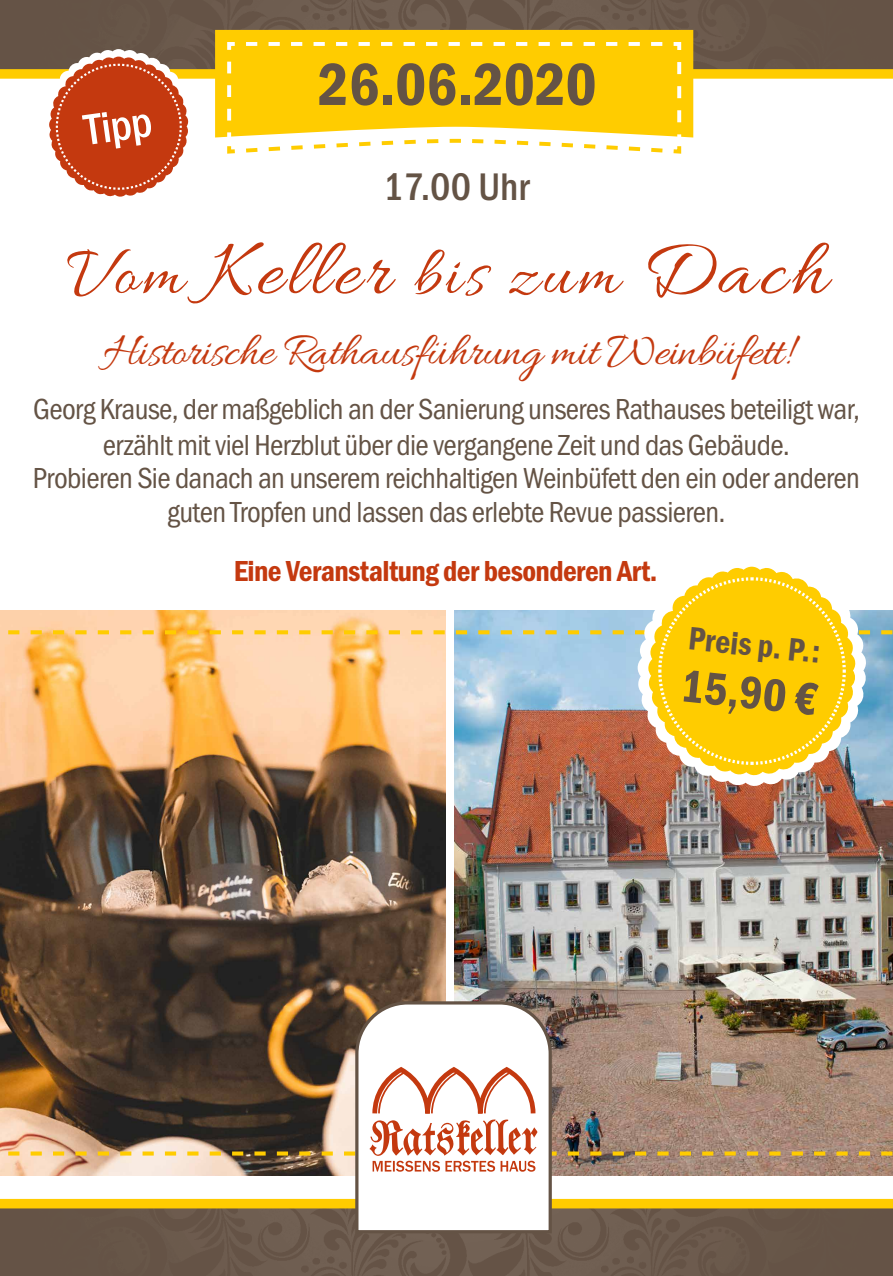
<style>
.page{position:relative;width:893px;height:1276px;background:#fff}
.page>*{position:absolute;margin:0;border:0;box-sizing:border-box;transform-origin:0 0}
.t1{font:82.5px "Allura";letter-spacing:.05em;color:#c4390f}
.t2{font:61.72px "Franklin Gothic URW Con Dem";color:#645345}
.t3{font:48px "Allura";letter-spacing:-.02em;color:#c4390f}
.t4{font:47.17px "Franklin Gothic URW Con Dem";color:#645345}
.t5{font:500 45px "Franklin Gothic URW Con";color:#fff}
.t6{font:500 39.83px "Franklin Gothic URW Con";color:#645345}
.t7{font:33.53px "Franklin Gothic URW Con Dem";color:#645345}
.t8{font:30px/34.5px "Franklin Gothic URW Con Boo";letter-spacing:-.02em;color:#645345;text-align:center}
.t9{font:30px "Franklin Gothic URW Con Dem";letter-spacing:-.02em;color:#c4390f}
.s1{font-size:71.25px}
</style>
<div class="page">
<img style="left:0;top:775px;width:893px;height:228px">
<img style="left:0;top:1231px;width:893px;height:45px">
<img style="left:0;top:0;width:893px;height:69px">
<div style="left:0;top:69px;width:893px;height:10px;background:#fc0"></div>
<svg style="left:227px;top:144px;width:455px;height:10px"></svg>
<div style="left:215px;top:30px;width:478px;height:107px;background:#fc0"></div>
<svg style="left:468px;top:144px;width:213px;height:10px"></svg>
<svg style="left:225px;top:40px;width:458px;height:104px"></svg>
<img style="left:0;top:1003px;width:893px;height:228px">
<svg style="left:354px;top:999px;width:199px;height:236px"></svg>
<svg style="left:42px;top:49px;width:154px;height:148px"></svg>
<img style="left:637px;top:566px;width:230px;height:220px">
<svg style="left:0;top:567px;width:893px;height:208px"></svg>
<h3 class="t5" style="left:81px;top:101px;width:69px;rotate:-8deg">Tipp</h3>
<h2 class="t2" style="left:318px;top:43px;width:280px">26.06.2020</h2>
<h3 class="t6" style="left:383px;top:160px;width:148px">17.00 Uhr</h3>
<h1 class="t1" style="left:66px;top:225px;width:763px"><span class="s1">Vom</span> Keller <span class="s1">bis zum</span> Dach</h1>
<h3 class="t3" style="left:103px;top:325px;width:689px">Historische Rathausführung mit Weinbüfett!</h3>
<p class="t8" style="left:33px;top:391px;width:829px">Georg Krause, der maßgeblich an der Sanierung unseres Rathauses beteiligt war, erzählt mit viel Herzblut über die vergangene Zeit und das Gebäude.<br>Probieren Sie danach an unserem reichhaltigen Weinbüfett den ein oder anderen guten Tropfen und lassen das erlebte Revue passieren.</p>
<p class="t9" style="left:234px;top:550px;width:425px">Eine Veranstaltung der besonderen Art.</p>
<p class="t7" style="left:691px;top:616px;width:134px;rotate:6deg">Preis p. P.:</p>
<h3 class="t4" style="left:684px;top:654px;width:140px;rotate:6deg">15,90 €</h3>
</div>
